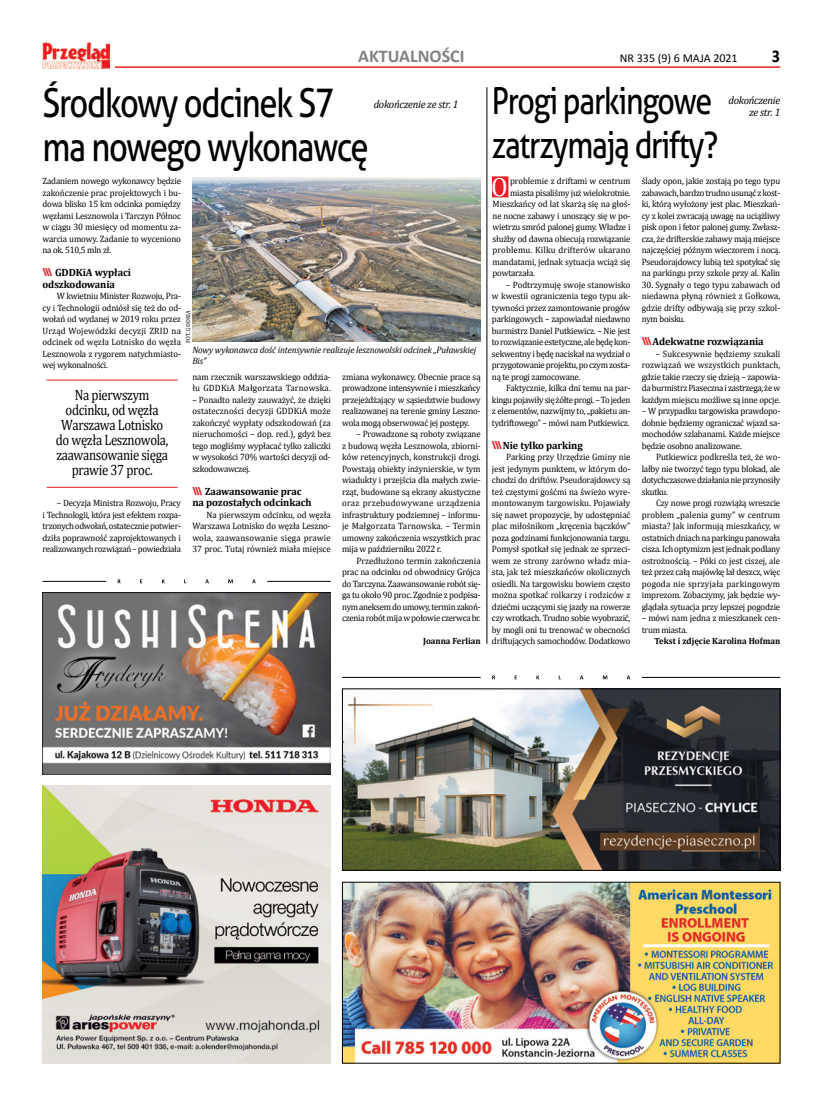
<style>
.page{position:relative;width:820px;height:1106px;background:#fff}
.page>*{position:absolute;margin:0;border:0;box-sizing:border-box;transform-origin:0 0}
.t1{font:40px/44px "Aller";letter-spacing:-.04em;color:#000;scale:.82 1}
.t2{font:37px/44px "Aller";letter-spacing:-.04em;color:#000;scale:.82 1}
.t3{font:26.5px "Cambria";color:#fff;scale:.96 1}
.t4{font:700 18px "Calibri";color:#808285}
.t5{font:700 18px "Calibri";color:#000;scale:.9 1}
.t6{font:15px/15px "Cambria";letter-spacing:-.025em;color:#000;text-align:center;scale:.85 1}
.t7{font:12px "Calibri";color:#000}
.t8{font:italic 11px/12.5px "Cambria";letter-spacing:-.025em;color:#000;text-align:right;scale:.96 1}
.t9{font:700 10.5px/11.5px "Cambria";letter-spacing:-.01em;color:#000}
.t10{font:9.2px/11.5px "Cambria";letter-spacing:-.025em;color:#000;text-align:justify;scale:.96 1}
.t11{font:italic 9.2px/11px "Cambria";letter-spacing:-.015em;color:#000}
.t12{font:9.2px "Cambria";letter-spacing:.015em;color:#000;scale:.96 1}
.t13{font:9.2px "Cambria";letter-spacing:-.005em;color:#000;scale:.96 1}
.t14{font:700 9px "Cambria";color:#000;scale:.96 1}
.t15{font:6px "Cambria";color:#000;scale:.96 1}
.s1{font-family:"Aller";font-size:11px;color:#ed1d24}
</style>
<div class="page">
<hr style="left:43px;top:66px;width:737px;height:2px;background:#ed1d24">
<div style="left:43px;top:42px;width:71px;height:26px;background:#fff"></div>
<img style="left:43px;top:42px;width:67px;height:26px">
<img style="left:344px;top:690px;width:434px;height:178px">
<div style="left:342px;top:688px;width:438px;height:182px;border:1px solid #000"></div>
<img style="left:43px;top:785px;width:288px;height:278px">
<img style="left:43px;top:592px;width:288px;height:182px">
<img style="left:344px;top:884px;width:434px;height:177px">
<svg style="left:118px;top:579px;width:137px;height:4px"></svg>
<hr style="left:43px;top:581px;width:63px;height:1px;background:#000">
<hr style="left:267px;top:581px;width:64px;height:1px;background:#000">
<svg style="left:492px;top:675px;width:138px;height:4px"></svg>
<hr style="left:342px;top:677px;width:138px;height:1px;background:#000">
<hr style="left:641px;top:677px;width:139px;height:1px;background:#000">
<img style="left:192px;top:178px;width:288px;height:164px">
<hr style="left:486px;top:87px;width:1px;height:556px;background:#000">
<hr style="left:47px;top:379px;width:131px;height:1px;background:#ed1d24">
<hr style="left:47px;top:487px;width:131px;height:1px;background:#ed1d24">
<div style="left:492px;top:176px;width:16px;height:21px;background:#ed1d24"></div>
<h3 class="t4" style="left:358px;top:45px;width:108px">AKTUALNOŚCI</h3>
<h3 class="t7" style="left:619px;top:51px;width:119px">NR 335 (9) 6 MAJA 2021</h3>
<h3 class="t5" style="left:771px;top:45px;width:11px">3</h3>
<h1 class="t1" style="left:43px;top:80px;width:399px">Środkowy odcinek S7 ma nowego wykonawcę</h1>
<p class="t8" style="left:373px;top:98px;width:90px">dokończenie ze str. 1</p>
<p class="t10" style="left:43px;top:175px;width:146px">Zadaniem nowego wykonawcy będzie zakończenie prac projektowych i bu&shy;dowa blisko 15 km odcinka pomiędzy węzłami Lesznowola i Tarczyn Północ w ciągu 30 miesięcy od momentu za&shy;warcia umowy. Zadanie to wyceniono na ok. 510,5 mln zł.</p>
<p class="t9" style="left:43px;top:266px;width:90px"><span class="s1">\\\</span> GDDKiA wypłaci odszkodowania</p>
<p class="t10" style="left:43px;top:290px;width:146px;text-indent:14px">W kwietniu Minister Rozwoju, Pra&shy;cy i Technologii odniósł się też do od&shy;wołań od wydanej w 2019 roku przez Urząd Wojewódzki decyzji ZRID na odcinek od węzła Lotnisko do węzła Lesznowola z rygorem natychmiasto&shy;wej wykonalności.</p>
<p class="t15" style="left:184px;top:342px;width:35px;rotate:-90deg">FOT. GDDKIA</p>
<p class="t11" style="left:192px;top:344px;width:285px">Nowy wykonawca dość intensywnie realizuje lesznowolski odcinek „Puławskiej<br>Bis”</p>
<h3 class="t6" style="left:56px;top:388px;width:134px">Na pierwszym odcinku, od węzła<br>Warszawa Lotnisko do węzła Lesznowola, zaawansowanie sięga prawie 37 proc.</h3>
<p class="t10" style="left:43px;top:497px;width:146px;text-indent:14px">– Decyzja Ministra Rozwoju, Pracy i Technologii, która jest efektem rozpa&shy;trzonych odwołań, ostatecznie potwier&shy;dziła poprawność zaprojektowanych i realizowanych rozwiązań – powiedziała</p>
<p class="t10" style="left:192px;top:371px;width:146px">nam rzecznik warszawskiego oddzia&shy;łu GDDKiA Małgorzata Tarnowska.</p>
<p class="t10" style="left:192px;top:394px;width:146px">– Ponadto należy zauważyć, że dzięki ostateczności decyzji GDDKiA może zakończyć wypłaty odszkodowań (za nieruchomości – dop. red.), gdyż bez tego mogliśmy wypłacać tylko zaliczki w wysokości 70% wartości decyzji od&shy;szkodowawczej.</p>
<p class="t9" style="left:192px;top:485px;width:121px"><span class="s1">\\\</span> Zaawansowanie prac na pozostałych odcinkach</p>
<p class="t10" style="left:192px;top:509px;width:146px;text-indent:14px">Na pierwszym odcinku, od węzła Warszawa Lotnisko do węzła Leszno&shy;wola, zaawansowanie sięga prawie 37 proc. Tutaj również miała miejsce</p>
<p class="t10" style="left:342px;top:371px;width:146px">zmiana wykonawcy. Obecnie prace są prowadzone intensywnie i mieszkańcy przejeżdżający w sąsiedztwie budowy realizowanej na terenie gminy Leszno&shy;wola mogą obserwować jej postępy.</p>
<p class="t10" style="left:342px;top:428px;width:146px;text-indent:14px">– Prowadzone są roboty związane z budową węzła Lesznowola, zbiorni&shy;ków retencyjnych, konstrukcji drogi.<br>Powstają obiekty inżynierskie, w tym wiadukty i przejścia dla małych zwie&shy;rząt, budowane są ekrany akustyczne oraz przebudowywane urządzenia infrastruktury podziemnej – informu&shy;je Małgorzata Tarnowska. – Termin umowny zakończenia wszystkich prac mija w październiku 2022 r.</p>
<p class="t10" style="left:342px;top:555px;width:146px;text-indent:14px">Przedłużono termin zakończenia prac na odcinku od obwodnicy Grójca do Tarczyna. Zaawansowanie robót się&shy;ga tu około 90 proc. Zgodnie z podpisa&shy;nym aneksem do umowy, termin zakoń&shy;czenia robót mija w połowie czerwca br.</p>
<p class="t14" style="left:423px;top:635px;width:61px">Joanna Ferlian</p>
<h2 class="t2" style="left:492px;top:79px;width:277px">Progi parkingowe zatrzymają drifty?</h2>
<p class="t8" style="left:728px;top:93px;width:55px">dokończenie ze str. 1</p>
<h3 class="t3" style="left:491px;top:171px;width:19px">O</h3>
<p class="t13" style="left:510px;top:175px;width:127px">problemie z driftami w centrum</p>
<p class="t10" style="left:510px;top:187px;width:127px">miasta pisaliśmy już wielokrotnie.</p>
<p class="t10" style="left:492px;top:198px;width:145px">Mieszkańcy od lat skarżą się na głoś-</p>
<p class="t10" style="left:492px;top:210px;width:145px">ne nocne zabawy i unoszący się w po-</p>
<p class="t10" style="left:492px;top:221px;width:145px">wietrzu smród palonej gumy. Władze i</p>
<p class="t10" style="left:492px;top:233px;width:145px">służby od dawna obiecują rozwiązanie</p>
<p class="t12" style="left:492px;top:244px;width:145px">problemu. Kilku drifterów ukarano</p>
<p class="t10" style="left:492px;top:256px;width:145px">mandatami, jednak sytuacja wciąż się</p>
<p class="t10" style="left:492px;top:267px;width:46px">powtarzała.</p>
<p class="t10" style="left:492px;top:279px;width:146px;text-indent:14px">– Podtrzymuję swoje stanowisko w kwestii ograniczenia tego typu ak&shy;tywności przez zamontowanie progów parkingowych – zapowiadał niedawno burmistrz Daniel Putkiewicz. – Nie jest to rozwiązanie estetyczne, ale będę kon&shy;sekwentny i będę naciskał na wydział o przygotowanie projektu, po czym zosta&shy;ną te progi zamocowane.</p>
<p class="t10" style="left:492px;top:382px;width:146px;text-indent:14px">Faktycznie, kilka dni temu na par&shy;kingu pojawiły się żółte progi. – To jeden z elementów, nazwijmy to, „pakietu an&shy;tydriftowego” – mówi nam Putkiewicz.</p>
<p class="t9" style="left:492px;top:439px;width:92px"><span class="s1">\\\</span> Nie tylko parking</p>
<p class="t10" style="left:492px;top:451px;width:146px;text-indent:14px">Parking przy Urzędzie Gminy nie jest jedynym punktem, w którym do&shy;chodzi do driftów. Pseudorajdowcy są też częstymi gośćmi na świeżo wyre&shy;montowanym targowisku. Pojawiały się nawet propozycje, by udostępniać plac miłośnikom „kręcenia bączków” poza godzinami funkcjonowania targu.<br>Pomysł spotkał się jednak ze sprzeci&shy;wem ze strony zarówno władz mia&shy;sta, jak też mieszkańców okolicznych osiedli. Na targowisku bowiem często można spotkać rolkarzy i rodziców z dziećmi uczącymi się jazdy na rowerze czy wrotkach. Trudno sobie wyobrazić, by mogli oni tu trenować w obecności driftujących samochodów. Dodatkowo</p>
<p class="t10" style="left:641px;top:175px;width:146px">ślady opon, jakie zostają po tego typu zabawach, bardzo trudno usunąć z kost&shy;ki, którą wyłożony jest plac. Mieszkań&shy;cy z kolei zwracają uwagę na uciążliwy pisk opon i fetor palonej gumy. Zwłasz&shy;cza, że drifterskie zabawy mają miejsce najczęściej późnym wieczorem i nocą.<br>Pseudorajdowcy lubią też spotykać się na parkingu przy szkole przy al. Kalin</p>
<p class="t10" style="left:641px;top:279px;width:146px">30. Sygnały o tego typu zabawach od niedawna płyną również z Gołkowa, gdzie drifty odbywają się przy szkol&shy;nym boisku.</p>
<p class="t9" style="left:641px;top:335px;width:123px"><span class="s1">\\\</span> Adekwatne rozwiązania</p>
<p class="t10" style="left:641px;top:348px;width:146px;text-indent:14px">– Sukcesywnie będziemy szukali rozwiązań we wszystkich punktach, gdzie takie rzeczy się dzieją – zapowia&shy;da burmistrz Piaseczna i zastrzega, że w każdym miejscu możliwe są inne opcje.</p>
<p class="t10" style="left:641px;top:405px;width:146px">– W przypadku targowiska prawdopo&shy;dobnie będziemy ograniczać wjazd sa&shy;mochodów szlabanami. Każde miejsce będzie osobno analizowane.</p>
<p class="t10" style="left:641px;top:451px;width:146px;text-indent:14px">Putkiewicz podkreśla też, że wo&shy;lałby nie tworzyć tego typu blokad, ale dotychczasowe działania nie przynosiły skutku.</p>
<p class="t10" style="left:641px;top:497px;width:146px;text-indent:14px">Czy nowe progi rozwiążą wreszcie problem „palenia gumy” w centrum miasta? Jak informują mieszkańcy, w ostatnich dniach na parkingu panowała cisza. Ich optymizm jest jednak podlany ostrożnością. – Póki co jest ciszej, ale też przez całą majówkę lał deszcz, więc pogoda nie sprzyjała parkingowym imprezom. Zobaczymy, jak będzie wy&shy;glądała sytuacja przy lepszej pogodzie</p>
<p class="t10" style="left:641px;top:612px;width:146px">– mówi nam jedna z mieszkanek cen&shy;trum miasta.</p>
<p class="t14" style="left:654px;top:635px;width:133px">Tekst i zdjęcie Karolina Hofman</p>
</div>
